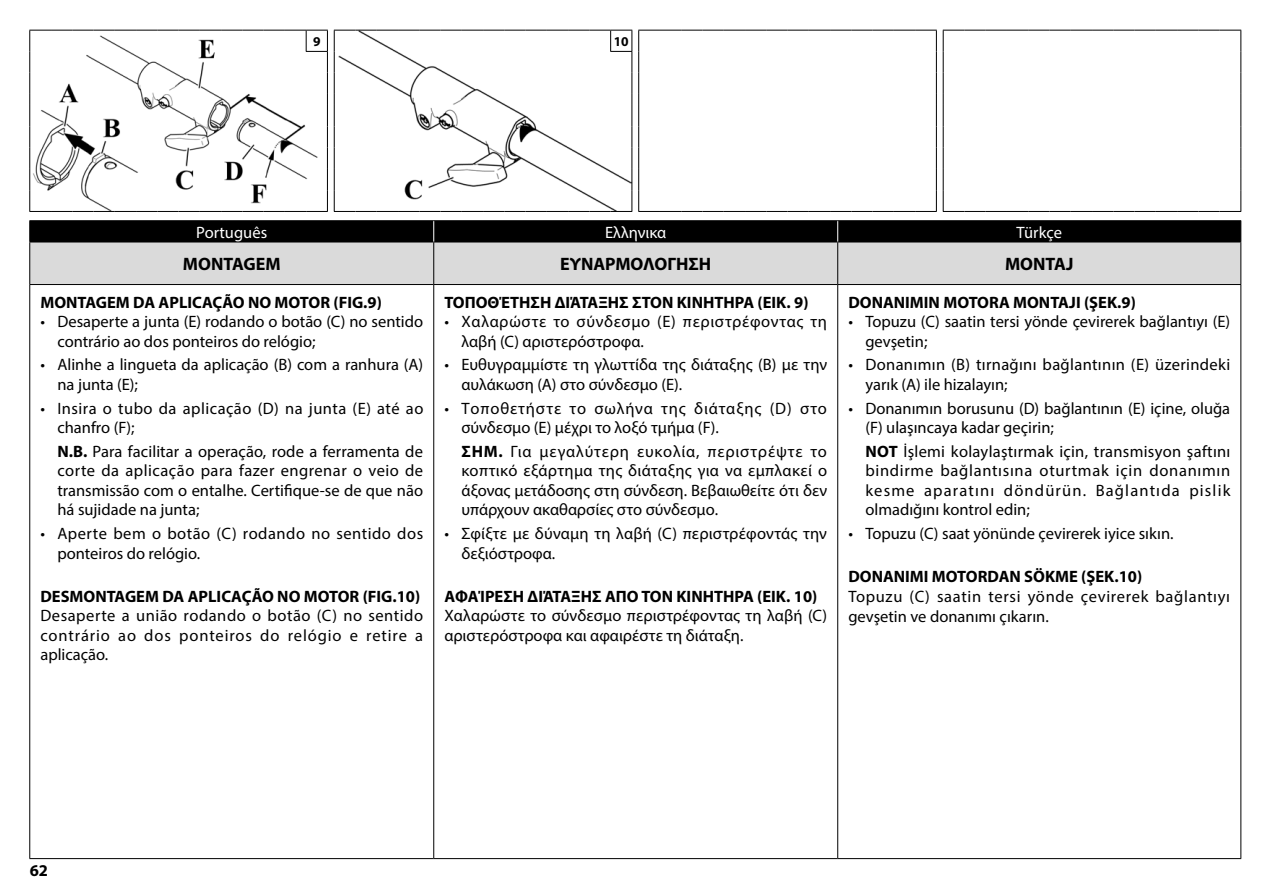
<style>
.page{position:relative;width:1263px;height:893px;background:#fff}
.page>*{position:absolute;margin:0;border:0;box-sizing:border-box;transform-origin:0 0}
.t1{font:700 18px "Myriad Pro";color:#000}
.t2{font:16.5px/19.5px "Myriad Pro";color:#000}
.t3{font:700 16.5px "Myriad Pro";color:#000}
.t4{font:16.5px/19.5px "Myriad Pro";letter-spacing:.035em;color:#000}
.t5{font:16.5px/19.5px "Myriad Pro";letter-spacing:.03em;color:#000}
.t6{font:16.5px/19.5px "Myriad Pro";letter-spacing:.045em;color:#000}
.t7{font:16.5px/19.5px "Myriad Pro";letter-spacing:.02em;color:#000}
.t8{font:16.5px "Myriad Pro";color:#fff}
.t9{font:700 13.5px "Myriad Pro";color:#000}
.s1{font-weight:700}
</style>
<div class="page">
<svg style="left:29px;top:30px;width:603px;height:182px"></svg>
<svg style="left:638px;top:30px;width:299px;height:182px"></svg>
<svg style="left:943px;top:30px;width:298px;height:182px"></svg>
<div style="left:30px;top:243px;width:1210px;height:41px;background:#dadada"></div>
<hr style="left:29px;top:220px;width:405px;height:1px;background:#000">
<hr style="left:434px;top:220px;width:404px;height:1px;background:#000">
<hr style="left:838px;top:220px;width:403px;height:1px;background:#000">
<hr style="left:29px;top:242px;width:405px;height:1px;background:#000">
<hr style="left:29px;top:242px;width:1px;height:42px;background:#000">
<hr style="left:434px;top:242px;width:404px;height:1px;background:#000">
<hr style="left:433px;top:242px;width:1px;height:42px;background:#000">
<hr style="left:838px;top:242px;width:403px;height:1px;background:#000">
<hr style="left:837px;top:242px;width:1px;height:42px;background:#000">
<hr style="left:1240px;top:242px;width:1px;height:42px;background:#000">
<hr style="left:29px;top:284px;width:405px;height:1px;background:#000">
<hr style="left:29px;top:285px;width:1px;height:573px;background:#000">
<hr style="left:434px;top:284px;width:404px;height:1px;background:#000">
<hr style="left:433px;top:285px;width:1px;height:573px;background:#000">
<hr style="left:838px;top:284px;width:403px;height:1px;background:#000">
<hr style="left:837px;top:285px;width:1px;height:573px;background:#000">
<hr style="left:1240px;top:285px;width:1px;height:573px;background:#000">
<div style="left:29px;top:221px;width:1212px;height:21px;background:#000"></div>
<hr style="left:29px;top:858px;width:405px;height:1px;background:#000">
<hr style="left:434px;top:858px;width:404px;height:1px;background:#000">
<hr style="left:838px;top:858px;width:403px;height:1px;background:#000">
<p class="t9" style="left:313px;top:32px;width:9px">9</p>
<p class="t9" style="left:614px;top:32px;width:16px">10</p>
<p class="t8" style="left:196px;top:222px;width:72px">Português</p>
<p class="t8" style="left:605px;top:222px;width:63px">Ελληνικα</p>
<p class="t8" style="left:1017px;top:222px;width:47px">Türkçe</p>
<p class="t1" style="left:183px;top:252px;width:99px">MONTAGEM</p>
<p class="t1" style="left:560px;top:252px;width:152px">ΕΥΝΑΡΜΟΛΟΓΗΣΗ</p>
<p class="t1" style="left:1005px;top:252px;width:70px">MONTAJ</p>
<p class="t3" style="left:40px;top:291px;width:343px">MONTAGEM DA APLICAÇÃO NO MOTOR (FIG.9)</p>
<p class="t2" style="left:57px;top:311px;width:367px;text-indent:-17px">• Desaperte a junta (E) rodando o botão (C) no sentido contrário ao dos ponteiros do relógio;</p>
<p class="t2" style="left:57px;top:355px;width:367px;text-indent:-17px">• Alinhe a lingueta da aplicação (B) com a ranhura (A) na junta (E);</p>
<p class="t5" style="left:57px;top:398px;width:367px;text-indent:-17px">• Insira o tubo da aplicação (D) na junta (E) até ao chanfro (F);</p>
<p class="t2" style="left:57px;top:441px;width:367px;text-align:justify"><span class="s1">N.B.</span> Para facilitar a operação, rode a ferramenta de corte da aplicação para fazer engrenar o veio de transmissão com o entalhe. Certifique-se de que não há sujidade na junta;</p>
<p class="t5" style="left:57px;top:524px;width:367px;text-indent:-17px">• Aperte bem o botão (C) rodando no sentido dos ponteiros do relógio.</p>
<p class="t3" style="left:40px;top:586px;width:381px">DESMONTAGEM DA APLICAÇÃO NO MOTOR (FIG.10)</p>
<p class="t2" style="left:40px;top:606px;width:384px;text-align:justify">Desaperte a união rodando o botão (C) no sentido contrário ao dos ponteiros do relógio e retire a aplicação.</p>
<p class="t3" style="left:444px;top:291px;width:366px">ΤΟΠΟΘΈΤΗΣΗ ΔΙΆΤΑΞΗΣ ΣΤΟΝ ΚΙΝΗΤΗΡΑ (ΕΙΚ. 9)</p>
<p class="t4" style="left:461px;top:312px;width:367px;text-indent:-17px">• Χαλαρώστε το σύνδεσμο (E) περιστρέφοντας τη λαβή (C) αριστερόστροφα.</p>
<p class="t2" style="left:461px;top:355px;width:367px;text-indent:-17px">• Ευθυγραμμίστε τη γλωττίδα της διάταξης (B) με την αυλάκωση (A) στο σύνδεσμο (E).</p>
<p class="t6" style="left:461px;top:398px;width:367px;text-indent:-17px">• Τοποθετήστε το σωλήνα της διάταξης (D) στο σύνδεσμο (E) μέχρι το λοξό τμήμα (F).</p>
<p class="t2" style="left:461px;top:441px;width:367px;text-align:justify"><span class="s1">ΣΗΜ.</span> Για μεγαλύτερη ευκολία, περιστρέψτε το κοπτικό εξάρτημα της διάταξης για να εμπλακεί ο άξονας μετάδοσης στη σύνδεση. Βεβαιωθείτε ότι δεν υπάρχουν ακαθαρσίες στο σύνδεσμο.</p>
<p class="t2" style="left:461px;top:524px;width:367px;text-indent:-17px">• Σφίξτε με δύναμη τη λαβή (C) περιστρέφοντάς την δεξιόστροφα.</p>
<p class="t3" style="left:444px;top:586px;width:374px">ΑΦΑΊΡΕΣΗ ΔΙΆΤΑΞΗΣ ΑΠΟ ΤΟΝ ΚΙΝΗΤΗΡΑ (ΕΙΚ. 10)</p>
<p class="t2" style="left:444px;top:606px;width:384px">Χαλαρώστε το σύνδεσμο περιστρέφοντας τη λαβή (C) αριστερόστροφα και αφαιρέστε τη διάταξη.</p>
<p class="t3" style="left:848px;top:291px;width:289px">DONANIMIN MOTORA MONTAJI (ŞEK.9)</p>
<p class="t2" style="left:865px;top:312px;width:366px;text-indent:-17px">• Topuzu (C) saatin tersi yönde çevirerek bağlantıyı (E) gevşetin;</p>
<p class="t7" style="left:865px;top:355px;width:366px;text-indent:-17px">• Donanımın (B) tırnağını bağlantının (E) üzerindeki yarık (A) ile hizalayın;</p>
<p class="t2" style="left:865px;top:398px;width:366px;text-indent:-17px">• Donanımın borusunu (D) bağlantının (E) içine, oluğa (F) ulaşıncaya kadar geçirin;</p>
<p class="t2" style="left:865px;top:441px;width:367px;text-align:justify"><span class="s1">NOT</span> İşlemi kolaylaştırmak için, transmisyon şaftını bindirme bağlantısına oturtmak için donanımın kesme aparatını döndürün. Bağlantıda pislik olmadığını kontrol edin;</p>
<p class="t2" style="left:848px;top:524px;width:327px">• Topuzu (C) saat yönünde çevirerek iyice sıkın.</p>
<p class="t3" style="left:848px;top:566px;width:295px">DONANIMI MOTORDAN SÖKME (ŞEK.10)</p>
<p class="t4" style="left:848px;top:586px;width:383px">Topuzu (C) saatin tersi yönde çevirerek bağlantıyı gevşetin ve donanımı çıkarın.</p>
<p class="t3" style="left:30px;top:859px;width:20px">62</p>
</div>
